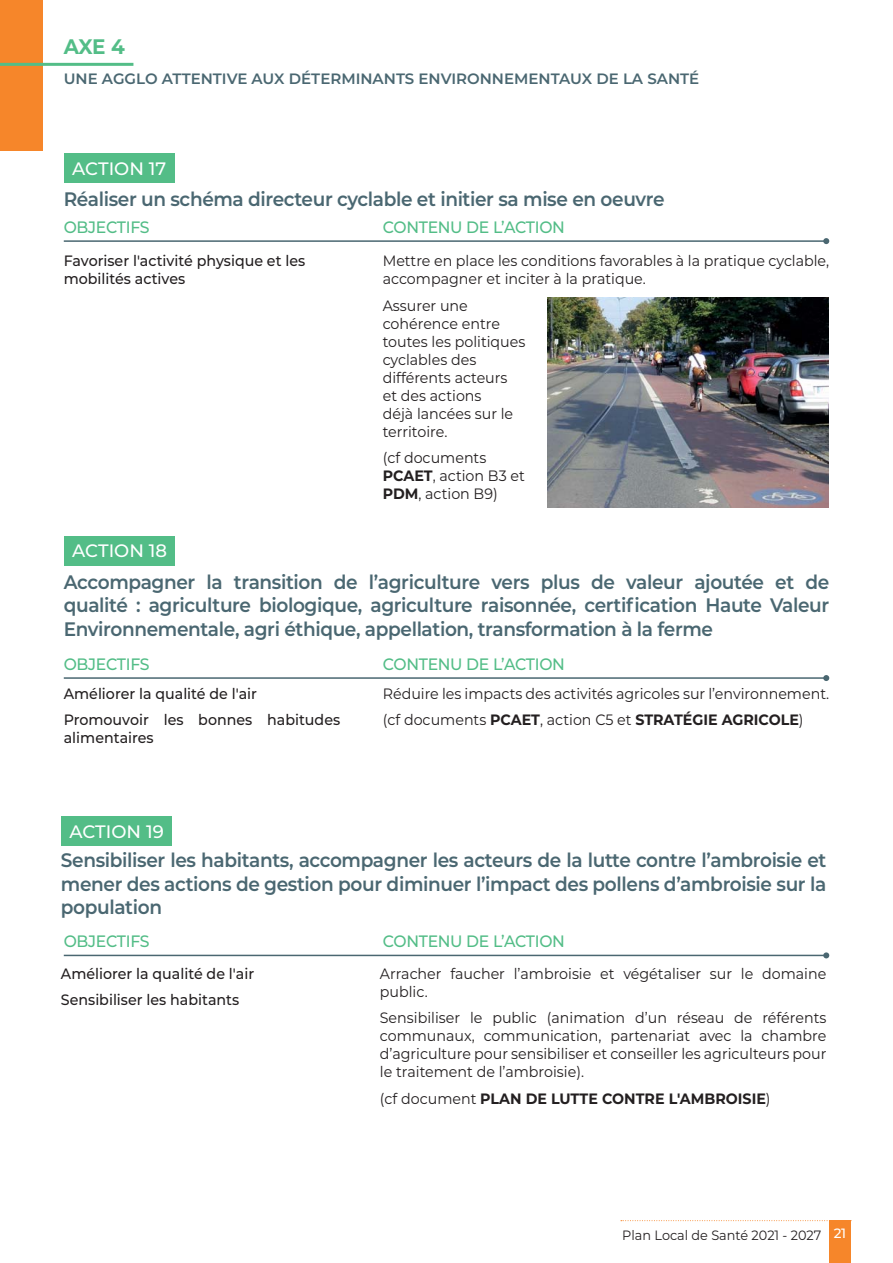
<style>
.page{position:relative;width:893px;height:1263px;background:#fff}
.page>*{position:absolute;margin:0;border:0;box-sizing:border-box;transform-origin:0 0}
.t1{font:700 21px "Montserrat";color:#53bd87;scale:.95 1}
.t2{font:600 19.5px/23.4px "Montserrat";letter-spacing:-.02em;color:#4a6771;text-align:justify;scale:.95 1}
.t3{font:500 18px "Montserrat";color:#fff}
.t4{font:500 16.5px "Montserrat";letter-spacing:-.02em;color:#53bd87;scale:.95 1}
.t5{font:15px/18px "Montserrat";color:#231f20;scale:.95 1}
.t6{font:500 15px/26.5px "Montserrat";color:#231f20;scale:.95 1}
.t7{font:600 15px "Montserrat";color:#4a6771}
.t8{font:700 15px "Montserrat";color:#231f20;scale:.95 1}
.t9{font:13.5px "Montserrat";color:#231f20;scale:.95 1}
.s1{font-weight:700}
.s2{font-weight:400}
</style>
<div class="page">
<div style="left:829px;top:1220px;width:21px;height:43px;background:#f6862a"></div>
<svg style="left:621px;top:1220px;width:230px;height:1px"></svg>
<div style="left:0;top:0;width:43px;height:151px;background:#f6862a"></div>
<hr style="left:0;top:63px;width:133px;height:3px;background:#53bd87">
<div style="left:64px;top:153px;width:110px;height:30px;background:#53bd87"></div>
<div style="left:64px;top:536px;width:110px;height:30px;background:#53bd87"></div>
<hr style="left:64px;top:240px;width:762px;height:2px;background:#4a6771">
<svg style="left:823px;top:238px;width:6px;height:6px"></svg>
<hr style="left:64px;top:677px;width:762px;height:2px;background:#4a6771">
<svg style="left:823px;top:675px;width:6px;height:6px"></svg>
<hr style="left:64px;top:955px;width:762px;height:1px;background:#4a6771">
<svg style="left:823px;top:952px;width:6px;height:6px"></svg>
<div style="left:61px;top:816px;width:110px;height:30px;background:#53bd87"></div>
<img style="left:547px;top:298px;width:281px;height:209px">
<h1 class="t1" style="left:64px;top:35px;width:66px">AXE 4</h1>
<p class="t7" style="left:64px;top:72px;width:637px">UNE AGGLO ATTENTIVE AUX DÉTERMINANTS ENVIRONNEMENTAUX DE LA SANTÉ</p>
<p class="t3" style="left:72px;top:160px;width:96px">ACTION 17</p>
<h2 class="t2" style="left:64px;top:189px;width:634px">Réaliser un schéma directeur cyclable et initier sa mise en oeuvre</h2>
<p class="t4" style="left:64px;top:219px;width:92px">OBJECTIFS</p>
<p class="t6" style="left:64px;top:253px;width:256px;line-height:18px">Favoriser l'activité physique et les mobilités actives</p>
<p class="t4" style="left:383px;top:219px;width:193px">CONTENU DE L’ACTION</p>
<p class="t5" style="left:383px;top:253px;width:471px">Mettre en place les conditions favorables à la pratique cyclable, accompagner et inciter à la pratique.</p>
<p class="t5" style="left:383px;top:297px;width:152px">Assurer une cohérence entre toutes les politiques cyclables des différents acteurs et des actions<br>déjà lancées sur le territoire.</p>
<p class="t5" style="left:383px;top:450px;width:151px">(cf documents<br><span class="s1">PCAET</span>, action B3 et<br><span class="s1">PDM</span>, action B9)</p>
<p class="t3" style="left:72px;top:542px;width:96px">ACTION 18</p>
<p class="t2" style="left:64px;top:571px;width:807px">Accompagner la transition de l’agriculture vers plus de valeur ajoutée et de qualité : agriculture biologique, agriculture raisonnée, certification Haute Valeur Environnementale, agri éthique, appellation, transformation à la ferme</p>
<p class="t4" style="left:64px;top:656px;width:92px">OBJECTIFS</p>
<p class="t6" style="left:64px;top:681px;width:292px">Améliorer la qualité de l'air<br>Promouvoir les bonnes habitudes</p>
<p class="t6" style="left:64px;top:726px;width:96px">alimentaires</p>
<p class="t4" style="left:383px;top:656px;width:193px">CONTENU DE L’ACTION</p>
<p class="t5" style="left:383px;top:681px;width:471px;line-height:26.5px">Réduire les impacts des activités agricoles sur l’environnement. (cf documents <span class="s1">PCAET</span>, action C5 et <span class="s1">STRATÉGIE AGRICOLE</span>)</p>
<p class="t3" style="left:69px;top:823px;width:96px">ACTION 19</p>
<h2 class="t2" style="left:61px;top:850px;width:807px">Sensibiliser les habitants, accompagner les acteurs de la lutte contre l’ambroisie et mener des actions de gestion pour diminuer l’impact des pollens d’ambroisie sur la population</h2>
<p class="t4" style="left:64px;top:933px;width:92px">OBJECTIFS</p>
<p class="t6" style="left:61px;top:961px;width:205px">Améliorer la qualité de l'air<br>Sensibiliser les habitants</p>
<p class="t4" style="left:383px;top:933px;width:193px">CONTENU DE L’ACTION</p>
<p class="t5" style="left:380px;top:966px;width:471px">Arracher faucher l’ambroisie et végétaliser sur le domaine public.</p>
<p class="t5" style="left:380px;top:1010px;width:471px;text-align:justify">Sensibiliser le public (animation d’un réseau de référents communaux, communication, partenariat avec la chambre d’agriculture pour sensibiliser et conseiller les agriculteurs pour le traitement de l’ambroisie).</p>
<p class="t8" style="left:380px;top:1090px;width:413px"><span class="s2">(cf document</span> PLAN DE LUTTE CONTRE L'AMBROISIE<span class="s2">)</span></p>
<p class="t9" style="left:622px;top:1229px;width:237px">Plan Local de Santé 2021 - 2027 <sup>21</sup></p>
</div>
